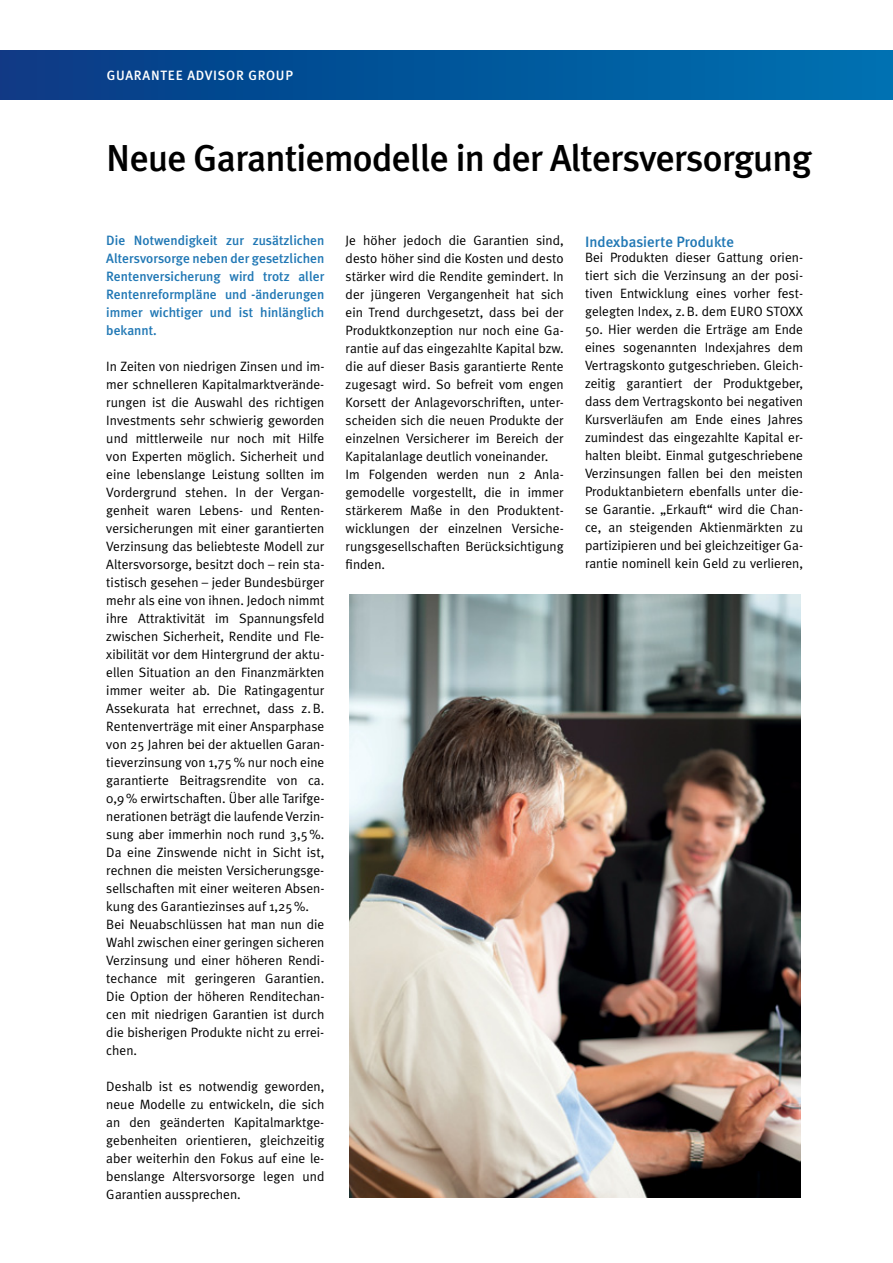
<style>
.page{position:relative;width:893px;height:1263px;background:#fff}
.page>*{position:absolute;margin:0;border:0;box-sizing:border-box;transform-origin:0 0}
.t1{font:500 37.5px "Meta Plus";letter-spacing:-.02em;color:#000}
.t2{font:500 15px "Meta Plus";color:#2178b5}
.t3{font:13.5px/18px "Meta Plus Normal";color:#000;text-align:justify}
.t4{font:500 13.5px/18px "Meta Plus";color:#2178b5;text-align:justify}
.t5{font:500 13.5px "Meta Plus";letter-spacing:.115em;color:#fff}
</style>
<div class="page">
<div style="left:0;top:51px;width:893px;height:48px;background:linear-gradient(to right,#083984,#0072b1)"></div>
<img style="left:349px;top:594px;width:451px;height:603px">
<p class="t5" style="left:107px;top:68px;width:188px">Guarantee Advisor Group</p>
<h1 class="t1" style="left:106px;top:136px;width:707px">N eue Garantiemodelle in der Altersversorgung</h1>
<p class="t4" style="left:106px;top:231px;width:220px">Die N otwendigkeit zur zusätzlichen Altersvorsorge neben der gesetzlichen Rentenversicherung wird trotz aller Rentenreformpläne und -änderungen immer wichtiger und ist hinlänglich bekannt.</p>
<p class="t3" style="left:106px;top:357px;width:220px;text-align:left">In Zeiten von niedrigen Zinsen und im&shy;mer schnelleren Kapitalmarktverände&shy;rungen ist die Auswahl des richtigen Investments sehr schwierig geworden und mittlerweile nur noch mit Hilfe von Experten möglich. Sicherheit und eine lebenslange Leistung sollten im Vordergrund stehen. In der Vergan&shy;genheit waren Lebens- und Renten&shy;versicherungen mit einer garantierten Verzinsung das beliebteste Modell zur Altersvorsorge, besitzt doch – rein sta&shy;tistisch gesehen – jeder Bundesbürger mehr als eine von ihnen. Jedoch nimmt ihre Attraktivität im Spannungsfeld zwischen Sicherheit, Rendite und Fle&shy;xibilität vor dem Hintergrund der aktu&shy;ellen Situation an den Finanzmärkten immer weiter ab. Die Ratingagentur Assekurata hat errechnet, dass z.B.<br>Rentenverträge mit einer Ansparphase von 25 Jahren bei der aktuellen Garan&shy;tieverzinsung von 1,75% nur noch eine garantierte Beitragsrendite von ca.<br>0,9% erwirtschaften. Über alle Tarifge&shy;nerationen beträgt die laufende Verzin&shy;sung aber immerhin noch rund 3,5%.<br>Da eine Zinswende nicht in Sicht ist, rechnen die meisten Versicherungsge&shy;sellschaften mit einer weiteren Absen&shy;kung des Garantiezinses auf 1,25%.<br>Bei Neuabschlüssen hat man nun die Wahl zwischen einer geringen sicheren Verzinsung und einer höheren Rendi&shy;techance mit geringeren Garantien.<br>Die Option der höheren Renditechan&shy;cen mit niedrigen Garantien ist durch die bisherigen Produkte nicht zu errei&shy;chen.</p>
<p class="t3" style="left:106px;top:1077px;width:220px">Deshalb ist es notwendig geworden, neue Modelle zu entwickeln, die sich an den geänderten Kapitalmarktge&shy;gebenheiten orientieren, gleichzeitig aber weiterhin den Fokus auf eine le&shy;benslange Altersvorsorge legen und Garantien aussprechen.</p>
<p class="t3" style="left:346px;top:231px;width:220px;text-align:left">Je höher jedoch die Garantien sind, desto höher sind die Kosten und desto stärker wird die Rendite gemindert. In der jüngeren Vergangenheit hat sich ein Trend durchgesetzt, dass bei der Produktkonzeption nur noch eine Ga&shy;rantie auf das eingezahlte Kapital bzw. die auf dieser Basis garantierte Rente zugesagt wird. So befreit vom engen Korsett der Anlagevorschriften, unter&shy;scheiden sich die neuen Produkte der einzelnen Versicherer im Bereich der Kapitalanlage deutlich voneinander.<br>Im Folgenden werden nun 2 Anla&shy;gemodelle vorgestellt, die in immer stärkerem Maße in den Produktent&shy;wicklungen der einzelnen Versiche&shy;rungsgesellschaften Berücksichtigung finden.</p>
<p class="t2" style="left:585px;top:233px;width:151px">Indexbasierte Produkte</p>
<p class="t3" style="left:585px;top:249px;width:220px">Bei Produkten dieser Gattung orien&shy;tiert sich die Verzinsung an der posi&shy;tiven Entwicklung eines vorher fest&shy;gelegten Index, z.B. dem EURO STOXX</p>
<p class="t3" style="left:585px;top:320px;width:220px">50. Hier werden die Erträge am Ende eines sogenannten Indexjahres dem Vertragskonto gutgeschrieben. Gleich&shy;zeitig garantiert der Produktgeber, dass dem Vertragskonto bei negativen Kursverläufen am Ende eines Jahres zumindest das eingezahlte Kapital er&shy;halten bleibt. Einmal gutgeschriebene Verzinsungen fallen bei den meisten Produktanbietern ebenfalls unter die&shy;se Garantie. „Erkauft“ wird die Chan&shy;ce, an steigenden Aktienmärkten zu partizipieren und bei gleichzeitiger Ga&shy;rantie nominell kein Geld zu verlieren,</p>
</div>
